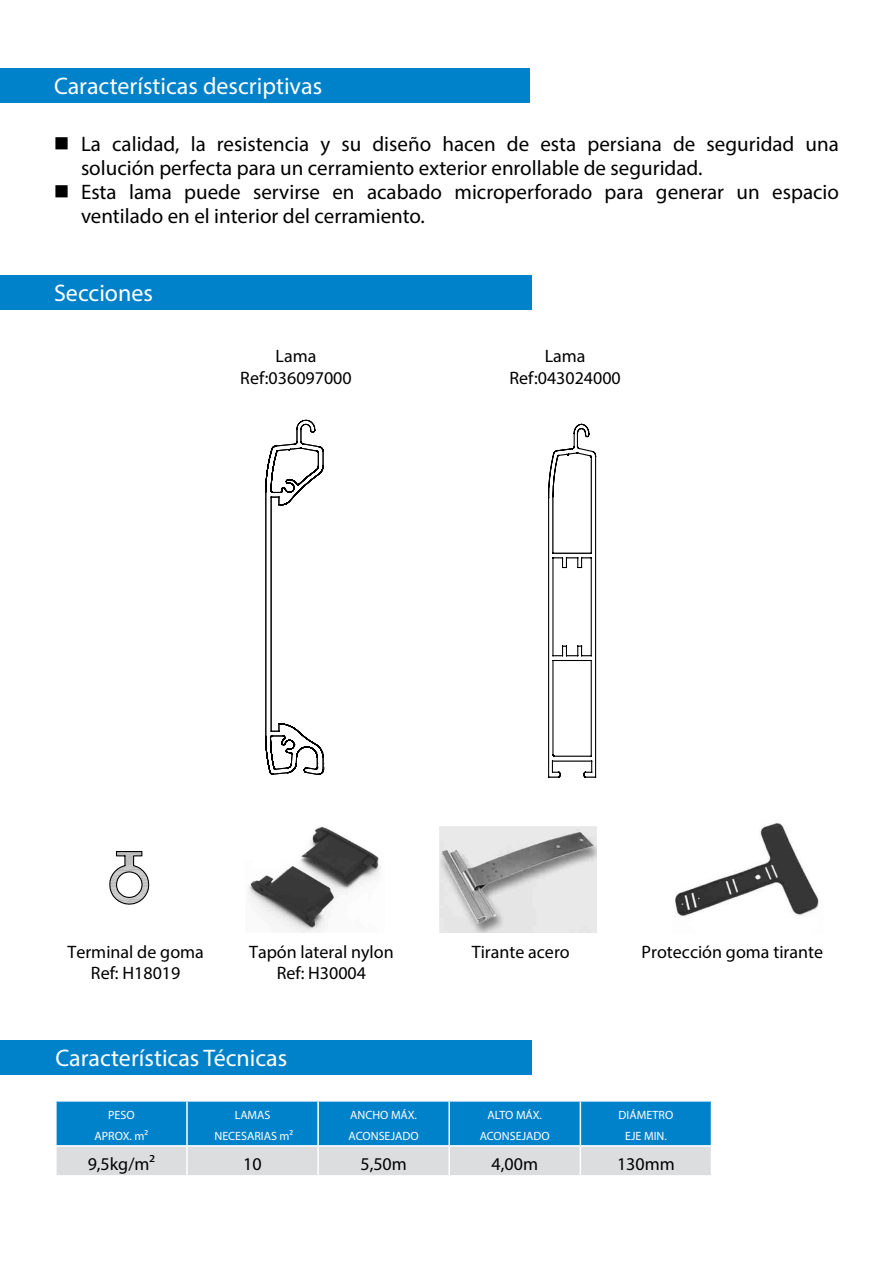
<style>
.page{position:relative;width:893px;height:1263px;background:#fff}
.page>*{position:absolute;margin:0;border:0;box-sizing:border-box;transform-origin:0 0}
.t1{font:24px "Myriad Pro";color:#fff}
.t2{font:21px/24px "Myriad Pro";color:#000}
.t3{font:18px/20.9px "Myriad Pro";color:#000;text-align:center}
.t4{font:12px/21px "Myriad Pro";color:#fff;text-align:center}
</style>
<div class="page">
<div style="left:0;top:69px;width:529px;height:34px;background:#0082cb"></div>
<svg style="left:109px;top:851px;width:41px;height:54px"></svg>
<img style="left:248px;top:826px;width:133px;height:106px">
<img style="left:439px;top:826px;width:157px;height:106px">
<img style="left:675px;top:822px;width:144px;height:95px">
<svg style="left:56px;top:1101px;width:656px;height:74px;background:#5da9d4"></svg>
<div style="left:0;top:275px;width:531px;height:35px;background:#0082cb"></div>
<div style="left:0;top:1040px;width:531px;height:35px;background:#0082cb"></div>
<svg style="left:265px;top:419px;width:59px;height:356px"></svg>
<svg style="left:548px;top:423px;width:49px;height:355px"></svg>
<p class="t1" style="left:54px;top:71px;width:270px">Características descriptivas</p>
<p class="t2" style="left:81px;top:131px;width:759px">La calidad, la resistencia y su diseño hacen de esta persiana de seguridad una solución perfecta para un cerramiento exterior enrollable de seguridad.<br>Esta lama puede servirse en acabado microperforado para generar un espacio ventilado en el interior del cerramiento.</p>
<p class="t1" style="left:54px;top:278px;width:100px">Secciones</p>
<p class="t3" style="left:240px;top:345px;width:113px;line-height:21.6px">Lama<br>Ref:036097000</p>
<p class="t3" style="left:509px;top:345px;width:113px;line-height:21.6px">Lama<br>Ref:043024000</p>
<p class="t3" style="left:67px;top:942px;width:138px">Terminal de goma<br>Ref: H18019</p>
<p class="t3" style="left:249px;top:942px;width:146px">Tapón lateral nylon<br>Ref: H30004</p>
<p class="t3" style="left:472px;top:942px;width:100px">Tirante acero</p>
<p class="t3" style="left:642px;top:942px;width:183px">Protección goma tirante</p>
<p class="t1" style="left:56px;top:1043px;width:233px">Características Técnicas</p>
<p class="t4" style="left:95px;top:1104px;width:55px">PESO<br>APROX. m²</p>
<p class="t4" style="left:214px;top:1104px;width:80px">LAMAS<br>NECESARIAS m²</p>
<p class="t4" style="left:349px;top:1104px;width:72px;text-align:left">ANCHO MÁX.<br>ACONSEJADO</p>
<p class="t4" style="left:480px;top:1104px;width:72px">ALTO MÁX.<br>ACONSEJADO</p>
<p class="t4" style="left:619px;top:1104px;width:56px">DIÁMETRO<br>EJE MIN.</p>
<p class="t3" style="left:88px;top:1153px;width:69px">9,5kg/m²</p>
<p class="t3" style="left:243px;top:1153px;width:20px">10</p>
<p class="t3" style="left:360px;top:1153px;width:48px">5,50m</p>
<p class="t3" style="left:492px;top:1153px;width:48px">4,00m</p>
<p class="t3" style="left:617px;top:1153px;width:59px">130mm</p>
</div>
